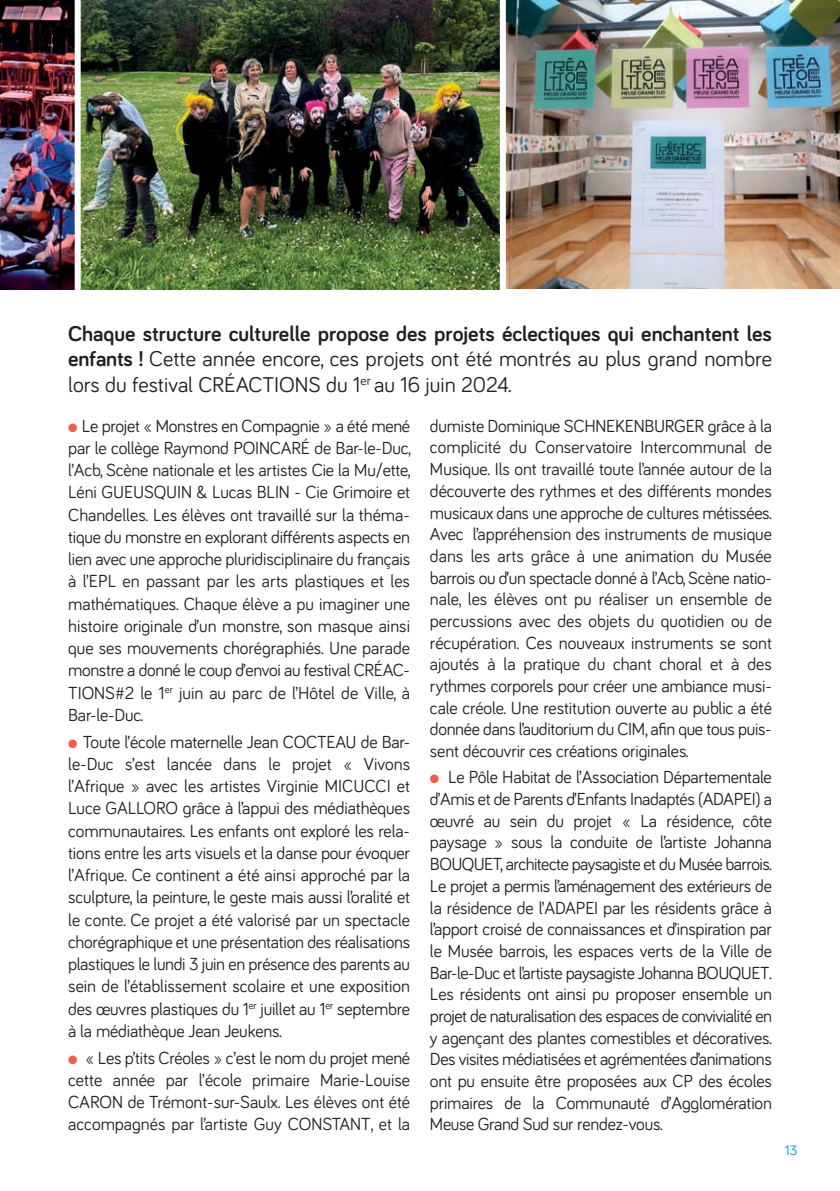
<style>
.page{position:relative;width:840px;height:1191px;background:#fff}
.page>*{position:absolute;margin:0;border:0;box-sizing:border-box;transform-origin:0 0}
.t1{font:22px/25.6px "Bariol";color:#231f20;text-align:justify}
.t2{font:18px/21.6px "Bariol";letter-spacing:-.01em;color:#231f20;text-align:justify}
.t3{font:14px "Bariol";color:#008fd4}
.s1{font-weight:700}
.s2{color:#f15b47}
</style>
<div class="page">
<img style="left:0;top:0;width:495px;height:289px">
<img style="left:495px;top:0;width:344px;height:288px">
<div style="left:75px;top:0;width:6px;height:312px;background:#fff"></div>
<div style="left:499px;top:0;width:6px;height:300px;background:#fff"></div>
<p class="t1" style="left:68px;top:320px;width:704px"><span class="s1">Chaque structure culturelle propose des projets éclectiques qui enchantent les enfants !</span> Cette année encore, ces projets ont été montrés au plus grand nombre lors du festival CRÉACTIONS du 1<sup>er</sup> au 16 juin 2024.</p>
<p class="t2" style="left:68px;top:414px;width:344px;line-height:22.2px"><span class="s2">●</span> Le projet « Monstres en Compagnie » a été mené par le collège Raymond POINCARÉ de Bar-le-Duc, l’Acb, Scène nationale et les artistes Cie la Mu/ette, Léni GUEUSQUIN &amp; Lucas BLIN - Cie Grimoire et Chandelles. Les élèves ont travaillé sur la théma&shy;tique du monstre en explorant différents aspects en lien avec une approche pluridisciplinaire du français à l’EPL en passant par les arts plastiques et les mathématiques. Chaque élève a pu imaginer une histoire originale d’un monstre, son masque ainsi que ses mouvements chorégraphiés. Une parade monstre a donné le coup d’envoi au festival CRÉAC-TIONS#2 le 1<sup>er</sup> juin au parc de l’Hôtel de Ville, à Bar-le-Duc.</p>
<p class="t2" style="left:68px;top:730px;width:343px;line-height:22.2px"><span class="s2">●</span> Toute l’école maternelle Jean COCTEAU de Bar&shy;le-Duc s’est lancée dans le projet « Vivons l’Afrique » avec les artistes Virginie MICUCCI et Luce GALLORO grâce à l’appui des médiathèques communautaires. Les enfants ont exploré les rela&shy;tions entre les arts visuels et la danse pour évoquer l’Afrique. Ce continent a été ainsi approché par la sculpture, la peinture, le geste mais aussi l’oralité et le conte. Ce projet a été valorisé par un spectacle chorégraphique et une présentation des réalisations plastiques le lundi 3 juin en présence des parents au sein de l’établissement scolaire et une exposition des œuvres plastiques du 1<sup>er</sup> juillet au 1<sup>er</sup> septembre à la médiathèque Jean Jeukens.</p>
<p class="t2" style="left:68px;top:1046px;width:343px;line-height:22.2px"><span class="s2">●</span> « Les p’tits Créoles » c’est le nom du projet mené cette année par l’école primaire Marie-Louise CARON de Trémont-sur-Saulx. Les élèves ont été accompagnés par l’artiste Guy CONSTANT, et la</p>
<p class="t2" style="left:430px;top:415px;width:343px">dumiste Dominique SCHNEKENBURGER grâce à la complicité du Conservatoire Intercommunal de Musique. Ils ont travaillé toute l’année autour de la découverte des rythmes et des différents mondes musicaux dans une approche de cultures métissées.<br>Avec l’appréhension des instruments de musique dans les arts grâce à une animation du Musée barrois ou d’un spectacle donné à l’Acb, Scène natio&shy;nale, les élèves ont pu réaliser un ensemble de percussions avec des objets du quotidien ou de récupération. Ces nouveaux instruments se sont ajoutés à la pratique du chant choral et à des rythmes corporels pour créer une ambiance musi&shy;cale créole. Une restitution ouverte au public a été donnée dans l’auditorium du CIM, afin que tous puis&shy;sent découvrir ces créations originales.</p>
<p class="t2" style="left:430px;top:766px;width:343px"><span class="s2">●</span> Le Pôle Habitat de l’Association Départementale d’Amis et de Parents d’Enfants Inadaptés (ADAPEI) a oeuvré au sein du projet « La résidence, côte paysage » sous la conduite de l’artiste Johanna BOUQUET, architecte paysagiste et du Musée barrois.<br>Le projet a permis l’aménagement des extérieurs de la résidence de l’ADAPEI par les résidents grâce à l’apport croisé de connaissances et d’inspiration par le Musée barrois, les espaces verts de la Ville de Bar-le-Duc et l’artiste paysagiste Johanna BOUQUET.<br>Les résidents ont ainsi pu proposer ensemble un projet de naturalisation des espaces de convivialité en y agençant des plantes comestibles et décoratives.<br>Des visites médiatisées et agrémentées d’animations ont pu ensuite être proposées aux CP des écoles primaires de la Communauté d’Agglomération Meuse Grand Sud sur rendez-vous.</p>
<p class="t3" style="left:784px;top:1142px;width:14px">13</p>
</div>
